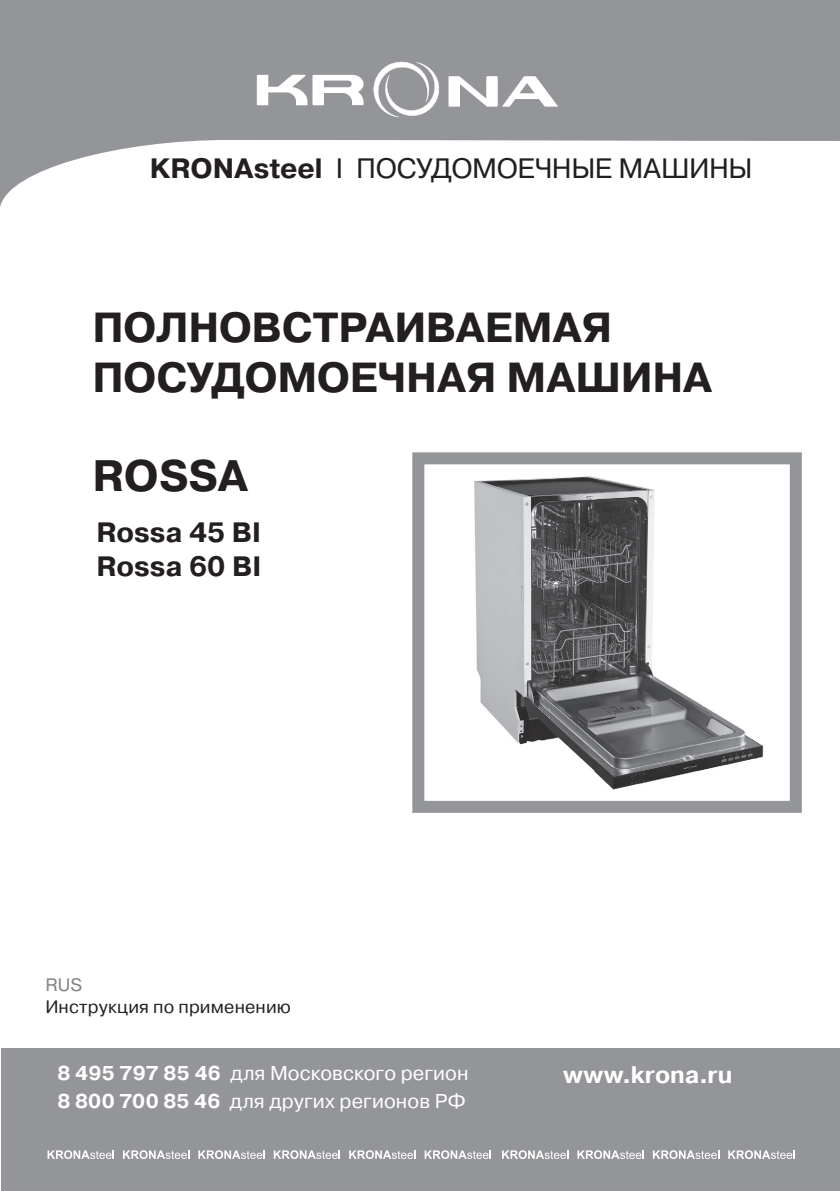
<style>
.page{position:relative;width:840px;height:1191px;background:#fff}
.page>*{position:absolute;margin:0;border:0;box-sizing:border-box;transform-origin:0 0}
.t1{font:700 44px "Pragmatica C";color:#231f20}
.t2{font:700 42px/50.4px "Pragmatica C";letter-spacing:-.01em;color:#231f20}
.t3{font:28px "Pragmatica C";letter-spacing:-.02em;color:#231f20}
.t4{font:700 28px/33.6px "Pragmatica C";color:#231f20}
.t5{font:700 24px "Pragmatica C";color:#fff}
.t6{font:20px "Pragmatica C";letter-spacing:.005em;color:#fff}
.t7{font:18px "Pragmatica C";letter-spacing:.01em;color:#231f20}
.t8{font:18px "Pragmatica C";color:#808285}
.s1{font-weight:700}
</style>
<div class="page">
<svg style="left:0;top:0;width:839px;height:207px;fill:#939598"></svg>
<img style="left:474px;top:476px;width:290px;height:314px">
<div style="left:412px;top:452px;width:389px;height:361px;border:12px solid #939598"></div>
<div style="left:1px;top:1048px;width:838px;height:143px;background:#939598"></div>
<svg style="left:448px;top:76px;width:109px;height:31px"></svg>
<svg style="left:257px;top:75px;width:106px;height:30px"></svg>
<svg style="left:369px;top:58px;width:73px;height:61px"></svg>
<svg style="left:48px;top:1150px;width:66px;height:9px"></svg>
<svg style="left:123px;top:1150px;width:66px;height:9px"></svg>
<svg style="left:198px;top:1150px;width:66px;height:9px"></svg>
<svg style="left:273px;top:1150px;width:67px;height:9px"></svg>
<svg style="left:349px;top:1150px;width:66px;height:9px"></svg>
<svg style="left:424px;top:1150px;width:66px;height:9px"></svg>
<svg style="left:502px;top:1150px;width:66px;height:9px"></svg>
<svg style="left:577px;top:1150px;width:66px;height:9px"></svg>
<svg style="left:652px;top:1150px;width:65px;height:9px"></svg>
<svg style="left:728px;top:1150px;width:66px;height:9px"></svg>
<h3 class="t3" style="left:150px;top:157px;width:603px"><span class="s1">KRONAsteel</span> I ПОСУДОМОЕЧНЫЕ МАШИНЫ</h3>
<h2 class="t2" style="left:92px;top:302px;width:620px">ПОЛНОВСТРАИВАЕМАЯ<br>ПОСУДОМОЕЧНАЯ МАШИНА</h2>
<h1 class="t1" style="left:92px;top:452px;width:157px">ROSSA</h1>
<h3 class="t4" style="left:96px;top:516px;width:166px">Rossa 45 BI<br>Rossa 60 BI</h3>
<p class="t8" style="left:45px;top:977px;width:38px">RUS</p>
<p class="t7" style="left:45px;top:999px;width:247px">Инструкция по применению</p>
<p class="t6" style="left:57px;top:1065px;width:417px"><span class="s1">8 495 797 85 46</span> для Московского региона</p>
<p class="t5" style="left:563px;top:1062px;width:170px">www.krona.ru</p>
<p class="t6" style="left:57px;top:1093px;width:409px"><span class="s1">8 800 700 85 46</span> для других регионов РФ</p>
</div>
